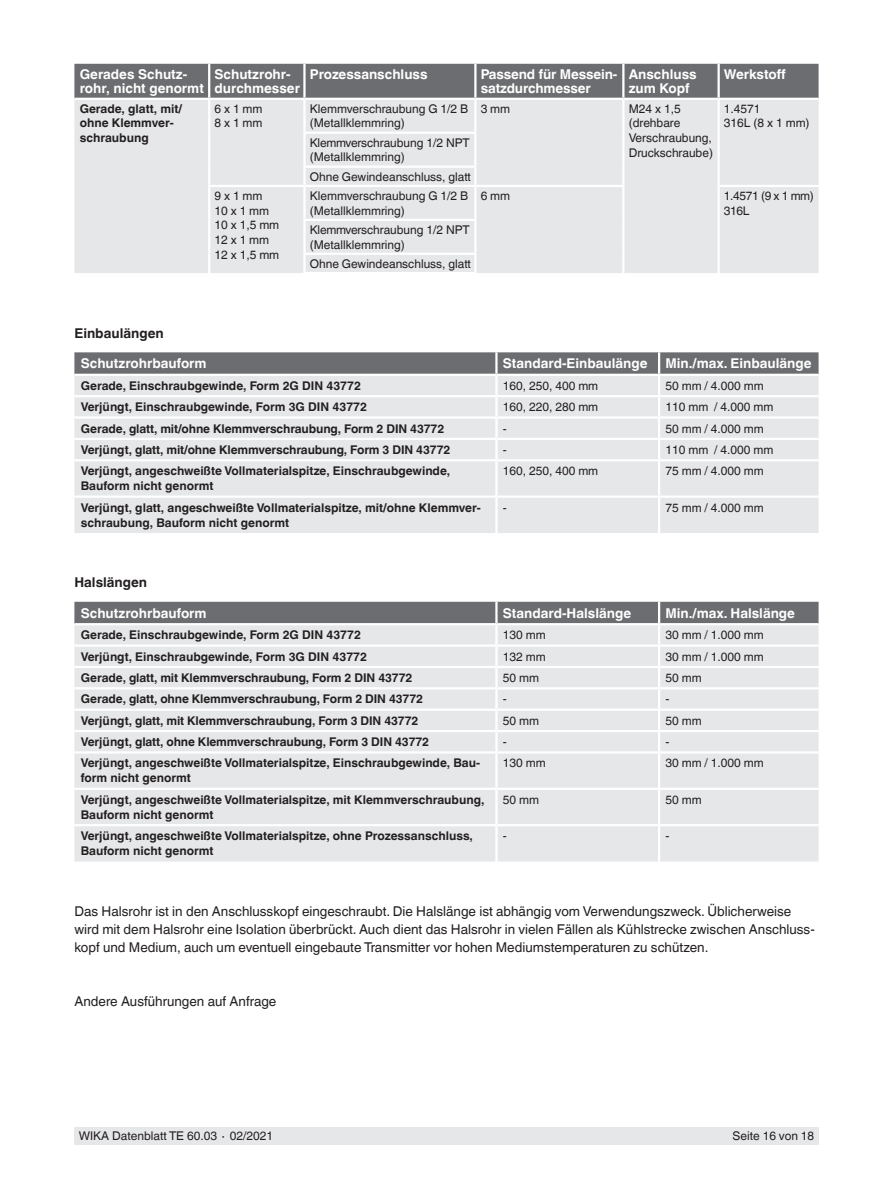
<style>
.page{position:relative;width:893px;height:1188px;background:#fff}
.page>*{position:absolute;margin:0;border:0;box-sizing:border-box;transform-origin:0 0}
.t1{font:13.5px/18px "Helvetica World";color:#231f20}
.t2{font:700 13.5px/14.7px "Helvetica World";color:#fff}
.t3{font:700 13.5px "Helvetica World";color:#231f20}
.t4{font:700 12px/15px "Helvetica World";color:#231f20}
.t5{font:12px/14.7px "Helvetica World";color:#231f20}
.t6{font:12px/14.7px "Helvetica World";letter-spacing:-.03em;color:#231f20}
</style>
<div class="page">
<div style="left:74px;top:1128px;width:745px;height:17px;background:#e6e7e9"></div>
<div style="left:74px;top:461px;width:745px;height:72px;background:#e6e7e9"></div>
<svg style="left:74px;top:352px;width:745px;height:107px;background:#cfd0d2"></svg>
<hr style="left:495px;top:461px;width:3px;height:35px;background:#fff">
<hr style="left:658px;top:461px;width:2px;height:35px;background:#fff">
<hr style="left:495px;top:498px;width:3px;height:35px;background:#fff">
<hr style="left:658px;top:498px;width:2px;height:35px;background:#fff">
<hr style="left:74px;top:374px;width:422px;height:2px;background:#fff">
<hr style="left:496px;top:374px;width:163px;height:2px;background:#fff">
<hr style="left:659px;top:374px;width:160px;height:2px;background:#fff">
<hr style="left:74px;top:496px;width:422px;height:2px;background:#fff">
<hr style="left:496px;top:496px;width:163px;height:2px;background:#fff">
<hr style="left:659px;top:496px;width:160px;height:2px;background:#fff">
<div style="left:74px;top:689px;width:745px;height:173px;background:#e6e7e9"></div>
<svg style="left:74px;top:602px;width:745px;height:85px;background:#c9cacc"></svg>
<hr style="left:495px;top:689px;width:3px;height:20px;background:#fff">
<hr style="left:658px;top:689px;width:2px;height:20px;background:#fff">
<hr style="left:74px;top:709px;width:422px;height:2px;background:#fff">
<hr style="left:496px;top:709px;width:163px;height:2px;background:#fff">
<hr style="left:495px;top:711px;width:3px;height:19px;background:#fff">
<hr style="left:659px;top:709px;width:160px;height:2px;background:#fff">
<hr style="left:74px;top:730px;width:422px;height:2px;background:#fff">
<hr style="left:496px;top:730px;width:163px;height:2px;background:#fff">
<hr style="left:495px;top:732px;width:3px;height:19px;background:#fff">
<hr style="left:659px;top:730px;width:160px;height:2px;background:#fff">
<svg style="left:658px;top:711px;width:2px;height:40px"></svg>
<hr style="left:74px;top:751px;width:422px;height:3px;background:#fff">
<hr style="left:496px;top:751px;width:163px;height:3px;background:#fff">
<hr style="left:495px;top:754px;width:3px;height:34px;background:#fff">
<hr style="left:659px;top:751px;width:160px;height:3px;background:#fff">
<hr style="left:658px;top:754px;width:2px;height:34px;background:#fff">
<hr style="left:495px;top:790px;width:3px;height:34px;background:#fff">
<hr style="left:658px;top:790px;width:2px;height:34px;background:#fff">
<hr style="left:495px;top:826px;width:3px;height:36px;background:#fff">
<hr style="left:658px;top:826px;width:2px;height:36px;background:#fff">
<hr style="left:74px;top:623px;width:422px;height:2px;background:#fff">
<hr style="left:496px;top:623px;width:163px;height:2px;background:#fff">
<hr style="left:659px;top:623px;width:160px;height:2px;background:#fff">
<hr style="left:74px;top:788px;width:422px;height:2px;background:#fff">
<hr style="left:496px;top:788px;width:163px;height:2px;background:#fff">
<hr style="left:659px;top:788px;width:160px;height:2px;background:#fff">
<hr style="left:74px;top:824px;width:422px;height:2px;background:#fff">
<hr style="left:496px;top:824px;width:163px;height:2px;background:#fff">
<hr style="left:659px;top:824px;width:160px;height:2px;background:#fff">
<svg style="left:74px;top:64px;width:745px;height:209px;background:#d3d4d6"></svg>
<hr style="left:717px;top:254px;width:3px;height:19px;background:#fff">
<p class="t2" style="left:80px;top:67px;width:126px">Gerades Schutz&shy;rohr, nicht genormt</p>
<p class="t2" style="left:215px;top:67px;width:87px">Schutzrohr&shy;durchmesser</p>
<p class="t2" style="left:310px;top:67px;width:119px">Prozessanschluss</p>
<p class="t2" style="left:481px;top:67px;width:138px">Passend für Messein&shy;satzdurchmesser</p>
<p class="t2" style="left:629px;top:67px;width:70px">Anschluss zum Kopf</p>
<p class="t2" style="left:724px;top:67px;width:63px">Werkstoff</p>
<p class="t4" style="left:80px;top:101px;width:104px">Gerade, glatt, mit/ ohne Klemmver&shy;schraubung</p>
<p class="t5" style="left:215px;top:101px;width:50px">6 x 1 mm<br>8 x 1 mm</p>
<p class="t5" style="left:310px;top:101px;width:160px">Klemmverschraubung G 1/2 B (Metallklemmring)</p>
<p class="t5" style="left:481px;top:101px;width:31px">3 mm</p>
<p class="t5" style="left:629px;top:101px;width:86px">M24 x 1,5 (drehbare<br>Verschraubung,<br>Druckschraube)</p>
<p class="t5" style="left:724px;top:101px;width:87px">1.4571<br>316L (8 x 1 mm)</p>
<p class="t5" style="left:310px;top:135px;width:162px">Klemmverschraubung 1/2 NPT (Metallklemmring)</p>
<p class="t5" style="left:310px;top:169px;width:163px">Ohne Gewindeanschluss, glatt</p>
<p class="t5" style="left:215px;top:188px;width:66px">9 x 1 mm<br>10 x 1 mm<br>10 x 1,5 mm<br>12 x 1 mm<br>12 x 1,5 mm</p>
<p class="t5" style="left:310px;top:188px;width:160px">Klemmverschraubung G 1/2 B (Metallklemmring)</p>
<p class="t5" style="left:481px;top:188px;width:31px">6 mm</p>
<p class="t6" style="left:724px;top:188px;width:91px">1.4571 (9 x 1 mm)<br>316L</p>
<p class="t5" style="left:310px;top:222px;width:162px">Klemmverschraubung 1/2 NPT (Metallklemmring)</p>
<p class="t5" style="left:310px;top:256px;width:163px">Ohne Gewindeanschluss, glatt</p>
<p class="t3" style="left:74px;top:325px;width:91px">Einbaulängen</p>
<p class="t2" style="left:81px;top:356px;width:127px">Schutzrohrbauform</p>
<p class="t2" style="left:503px;top:356px;width:146px">Standard-Einbaulänge</p>
<p class="t2" style="left:665px;top:356px;width:148px">Min./max. Einbaulänge</p>
<p class="t4" style="left:81px;top:378px;width:282px">Gerade, Einschraubgewinde, Form 2G DIN 43772</p>
<p class="t5" style="left:503px;top:378px;width:97px">160, 250, 400 mm</p>
<p class="t5" style="left:665px;top:378px;width:100px">50 mm / 4.000 mm</p>
<p class="t4" style="left:81px;top:400px;width:288px">Verjüngt, Einschraubgewinde, Form 3G DIN 43772</p>
<p class="t5" style="left:503px;top:400px;width:97px">160, 220, 280 mm</p>
<p class="t5" style="left:665px;top:400px;width:109px">110 mm / 4.000 mm</p>
<p class="t4" style="left:81px;top:421px;width:365px">Gerade, glatt, mit/ohne Klemmverschraubung, Form 2 DIN 43772</p>
<p class="t5" style="left:503px;top:421px;width:5px">-</p>
<p class="t5" style="left:665px;top:421px;width:100px">50 mm / 4.000 mm</p>
<p class="t4" style="left:81px;top:442px;width:371px">Verjüngt, glatt, mit/ohne Klemmverschraubung, Form 3 DIN 43772</p>
<p class="t5" style="left:503px;top:442px;width:5px">-</p>
<p class="t5" style="left:665px;top:442px;width:109px">110 mm / 4.000 mm</p>
<p class="t4" style="left:81px;top:464px;width:371px">Verjüngt, angeschweißte Vollmaterialspitze, Einschraubgewinde,<br>Bauform nicht genormt</p>
<p class="t5" style="left:503px;top:464px;width:97px">160, 250, 400 mm</p>
<p class="t5" style="left:665px;top:464px;width:100px">75 mm / 4.000 mm</p>
<p class="t4" style="left:81px;top:500px;width:402px">Verjüngt, glatt, angeschweißte Vollmaterialspitze, mit/ohne Klemmver&shy;schraubung, Bauform nicht genormt</p>
<p class="t5" style="left:503px;top:500px;width:5px">-</p>
<p class="t5" style="left:665px;top:500px;width:100px">75 mm / 4.000 mm</p>
<p class="t3" style="left:74px;top:574px;width:74px">Halslängen</p>
<p class="t2" style="left:81px;top:606px;width:127px">Schutzrohrbauform</p>
<p class="t2" style="left:503px;top:606px;width:130px">Standard-Halslänge</p>
<p class="t2" style="left:665px;top:606px;width:131px">Min./max. Halslänge</p>
<p class="t4" style="left:81px;top:628px;width:282px">Gerade, Einschraubgewinde, Form 2G DIN 43772</p>
<p class="t5" style="left:503px;top:628px;width:44px">130 mm</p>
<p class="t5" style="left:665px;top:628px;width:100px">30 mm / 1.000 mm</p>
<p class="t4" style="left:81px;top:649px;width:288px">Verjüngt, Einschraubgewinde, Form 3G DIN 43772</p>
<p class="t5" style="left:503px;top:649px;width:44px">132 mm</p>
<p class="t5" style="left:665px;top:649px;width:100px">30 mm / 1.000 mm</p>
<p class="t4" style="left:81px;top:670px;width:333px">Gerade, glatt, mit Klemmverschraubung, Form 2 DIN 43772</p>
<p class="t5" style="left:503px;top:670px;width:38px">50 mm</p>
<p class="t5" style="left:665px;top:670px;width:38px">50 mm</p>
<p class="t4" style="left:81px;top:692px;width:344px">Gerade, glatt, ohne Klemmverschraubung, Form 2 DIN 43772</p>
<p class="t5" style="left:503px;top:692px;width:5px">-</p>
<p class="t5" style="left:665px;top:692px;width:5px">-</p>
<p class="t4" style="left:81px;top:713px;width:339px">Verjüngt, glatt, mit Klemmverschraubung, Form 3 DIN 43772</p>
<p class="t5" style="left:503px;top:713px;width:38px">50 mm</p>
<p class="t5" style="left:665px;top:713px;width:38px">50 mm</p>
<p class="t4" style="left:81px;top:734px;width:350px">Verjüngt, glatt, ohne Klemmverschraubung, Form 3 DIN 43772</p>
<p class="t5" style="left:503px;top:735px;width:5px">-</p>
<p class="t5" style="left:665px;top:735px;width:5px">-</p>
<p class="t4" style="left:81px;top:756px;width:401px">Verjüngt, angeschweißte Vollmaterialspitze, Einschraubgewinde, Bau&shy;form nicht genormt</p>
<p class="t5" style="left:503px;top:756px;width:44px">130 mm</p>
<p class="t5" style="left:665px;top:756px;width:100px">30 mm / 1.000 mm</p>
<p class="t4" style="left:81px;top:792px;width:405px">Verjüngt, angeschweißte Vollmaterialspitze, mit Klemmverschraubung,<br>Bauform nicht genormt</p>
<p class="t5" style="left:503px;top:792px;width:38px">50 mm</p>
<p class="t5" style="left:665px;top:792px;width:38px">50 mm</p>
<p class="t4" style="left:81px;top:829px;width:394px">Verjüngt, angeschweißte Vollmaterialspitze, ohne Prozessanschluss,<br>Bauform nicht genormt</p>
<p class="t5" style="left:503px;top:829px;width:5px">-</p>
<p class="t5" style="left:665px;top:829px;width:5px">-</p>
<p class="t1" style="left:74px;top:902px;width:742px">Das Halsrohr ist in den Anschlusskopf eingeschraubt. Die Halslänge ist abhängig vom Verwendungszweck. Üblicherweise wird mit dem Halsrohr eine Isolation überbrückt. Auch dient das Halsrohr in vielen Fällen als Kühlstrecke zwischen Anschluss&shy;kopf und Medium, auch um eventuell eingebaute Transmitter vor hohen Mediumstemperaturen zu schützen.</p>
<p class="t1" style="left:74px;top:992px;width:204px">Andere Ausführungen auf Anfrage</p>
<p class="t5" style="left:79px;top:1129px;width:196px">WIKA Datenblatt TE 60.03 ∙ 02/2021</p>
<p class="t5" style="left:732px;top:1129px;width:83px">Seite 16 von 18</p>
</div>
